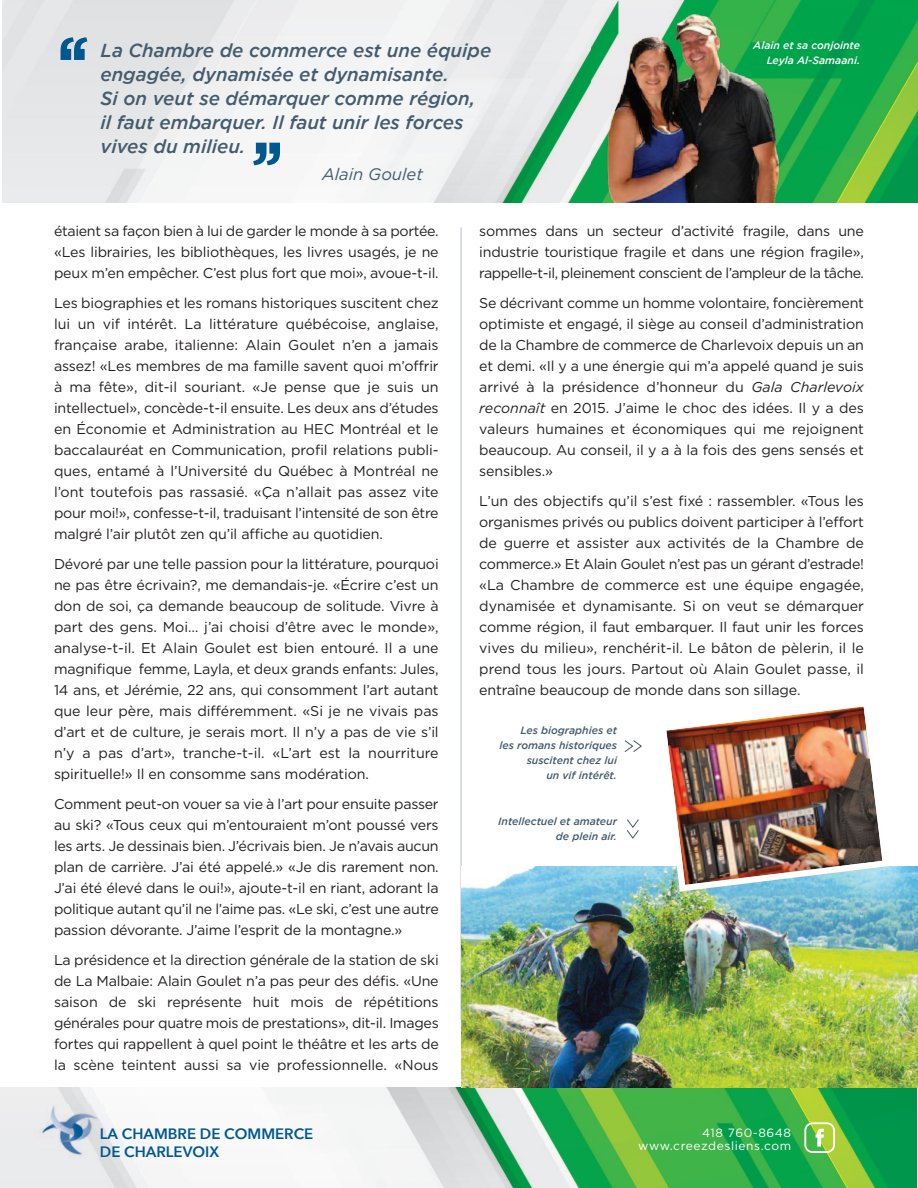
<style>
.page{position:relative;width:918px;height:1188px;background:#fff}
.page>*{position:absolute;margin:0;border:0;box-sizing:border-box;transform-origin:0 0}
.t1{font:500 79.95px "Gotham HTF";color:#005890}
.t2{font:italic 500 18.75px/24px "Gotham";color:#435b6d}
.t3{font:italic 16.65px "Gotham";color:#435b6d}
.t4{font:600 15px/18px "Avenir Next";color:#005890}
.t5{font:14.25px/21px "Gotham";letter-spacing:-.01em;color:#231f20;text-align:justify}
.t6{font:12px/13.5px "Gotham";letter-spacing:.05em;color:#fff;text-align:right}
.t7{font:italic 500 10.5px/15px "Gotham";color:#435b6d;text-align:right}
.t8{font:italic 500 10.5px/15px "Gotham";color:#fff;text-align:right}
.s1{font-style:italic}
</style>
<div class="page">
<img style="left:0;top:1087px;width:917px;height:101px">
<img style="left:3px;top:0;width:915px;height:202px">
<div style="left:804px;top:1122px;width:31px;height:31px;border:2px solid #fff;border-radius:7px"></div>
<svg style="left:816px;top:1129px;width:8px;height:18px"></svg>
<hr style="left:461px;top:227px;width:1px;height:793px;background:#b5bec8">
<svg style="left:627px;top:819px;width:12px;height:20px"></svg>
<svg style="left:624px;top:740px;width:18px;height:12px"></svg>
<img style="left:34px;top:1104px;width:71px;height:53px">
<img style="left:462px;top:866px;width:456px;height:222px">
<img style="left:591px;top:0;width:194px;height:202px">
<img style="left:656px;top:706px;width:236px;height:189px">
<h1 class="t1" style="left:56px;top:37px;width:37px">‘‘</h1>
<h2 class="t2" style="left:100px;top:38px;width:392px">La Chambre de commerce est une équipe engagée, dynamisée et dynamisante.<br>Si on veut se démarquer comme région,<br>il faut embarquer. Il faut unir les forces vives du milieu.</h2>
<p class="t3" style="left:322px;top:168px;width:103px">Alain Goulet</p>
<h1 class="t1" style="left:250px;top:142px;width:37px">’’</h1>
<p class="t8" style="left:753px;top:38px;width:108px">Alain et sa conjointe<br>Leyla Al-Samaani.</p>
<p class="t5" style="left:54px;top:222px;width:386px">étaient sa façon bien à lui de garder le monde à sa portée. «Les librairies, les bibliothèques, les livres usagés, je ne peux m’en empêcher. C’est plus fort que moi», avoue-t-il.</p>
<p class="t5" style="left:54px;top:294px;width:386px">Les biographies et les romans historiques suscitent chez lui un vif intérêt. La littérature québécoise, anglaise, française arabe, italienne: Alain Goulet n’en a jamais assez! «Les membres de ma famille savent quoi m’offrir à ma fête», dit-il souriant. «Je pense que je suis un intellectuel», concède-t-il ensuite. Les deux ans d’études en Économie et Administration au HEC Montréal et le baccalauréat en Communication, profil relations publi - ques, entamé à l’Université du Québec à Montréal ne l’ont toutefois pas rassasié. «Ça n’allait pas assez vite pour moi!», confesse-t-il, traduisant l’intensité de son être malgré l’air plutôt zen qu’il affiche au quotidien.</p>
<p class="t5" style="left:54px;top:555px;width:386px">Dévoré par une telle passion pour la littérature, pourquoi ne pas être écrivain?, me demandais-je. «Écrire c’est un don de soi, ça demande beaucoup de solitude. Vivre à part des gens. Moi… j’ai choisi d’être avec le monde», analyse-t-il. Et Alain Goulet est bien entouré. Il a une magnifique femme, Layla, et deux grands enfants: Jules, 14 ans, et Jérémie, 22 ans, qui consomment l’art autant que leur père, mais différemment. «Si je ne vivais pas d’art et de culture, je serais mort. Il n’y a pas de vie s’il n’y a pas d’art», tranche-t-il. «L’art est la nourriture spirituelle!» Il en consomme sans modération.</p>
<p class="t5" style="left:54px;top:795px;width:386px">Comment peut-on vouer sa vie à l’art pour ensuite passer au ski? «Tous ceux qui m’entouraient m’ont poussé vers les arts. Je dessinais bien. J’écrivais bien. Je n’avais aucun plan de carrière. J’ai été appelé.» «Je dis rarement non.<br>J’ai été élevé dans le oui!», ajoute-t-il en riant, adorant la politique autant qu’il ne l’aime pas. «Le ski, c’est une autre passion dévorante. J’aime l’esprit de la montagne.»</p>
<p class="t5" style="left:54px;top:951px;width:386px">La présidence et la direction générale de la station de ski de La Malbaie: Alain Goulet n’a pas peur des défis. «Une saison de ski représente huit mois de répétitions générales pour quatre mois de prestations», dit-il. Images fortes qui rappellent à quel point le théâtre et les arts de la scène teintent aussi sa vie professionnelle. «Nous</p>
<p class="t4" style="left:100px;top:1125px;width:215px">LA CHAMBRE DE COMMERCE<br>DE CHARLEVOIX</p>
<p class="t5" style="left:479px;top:222px;width:386px">sommes dans un secteur d’activité fragile, dans une industrie touristique fragile et dans une région fragile», rappelle-t-il, pleinement conscient de l’ampleur de la tâche.</p>
<p class="t5" style="left:479px;top:294px;width:386px">Se décrivant comme un homme volontaire, foncièrement optimiste et engagé, il siège au conseil d’administration de la Chambre de commerce de Charlevoix depuis un an et demi. «Il y a une énergie qui m’a appelé quand je suis arrivé à la présidence d’honneur du <span class="s1">Gala Charlevoix reconnaît</span> en 2015. J’aime le choc des idées. Il y a des valeurs humaines et économiques qui me rejoignent beaucoup. Au conseil, il y a à la fois des gens sensés et sensibles.»</p>
<p class="t5" style="left:479px;top:492px;width:386px">L’un des objectifs qu’il s’est fixé : rassembler. «Tous les organismes privés ou publics doivent participer à l’effort de guerre et assister aux activités de la Chambre de commerce.» Et Alain Goulet n’est pas un gérant d’estrade! «La Chambre de commerce est une équipe engagée, dynamisée et dynamisante. Si on veut se démarquer comme région, il faut embarquer. Il faut unir les forces vives du milieu», renchérit-il. Le bâton de pèlerin, il le prend tous les jours. Partout où Alain Goulet passe, il entraîne beaucoup de monde dans son sillage.</p>
<p class="t7" style="left:499px;top:723px;width:119px">Les biographies et<br>les romans historiques suscitent chez lui<br>un vif intérêt.</p>
<p class="t7" style="left:498px;top:813px;width:120px">Intellectuel et amateur de plein air.</p>
<p class="t6" style="left:638px;top:1127px;width:154px">418 760-8648 www.creezdesliens.com</p>
</div>
